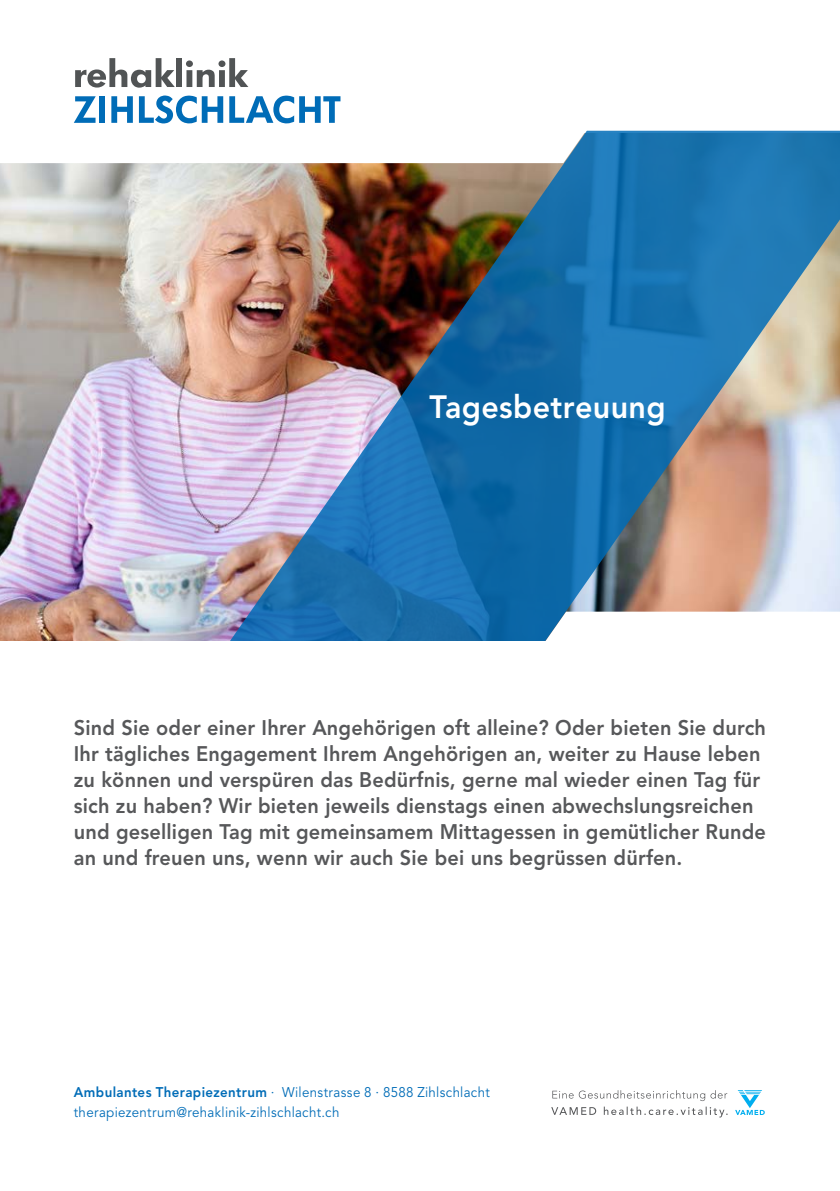
<style>
.page{position:relative;width:840px;height:1191px;background:#fff}
.page>*{position:absolute;margin:0;border:0;box-sizing:border-box;transform-origin:0 0}
.t1{font:800 32px "Avenir LT Std";letter-spacing:.01em;color:#fff;scale:.95 1}
.t2{font:800 21px/26px "Avenir LT Std";letter-spacing:.01em;color:#57585a;scale:.95 1}
.t3{font:14px/20px "Avenir LT Std";letter-spacing:.025em;color:#006cb7;scale:.95 1}
.s1{font-weight:800}
</style>
<div class="page">
<img style="left:0;top:163px;width:136px;height:477px">
<img style="left:136px;top:131px;width:703px;height:509px">
<svg style="left:533px;top:611px;width:306px;height:29px"></svg>
<svg style="left:75px;top:58px;width:100px;height:30px"></svg>
<div style="left:176px;top:58px;width:6px;height:29px;background:#515455"></div>
<svg style="left:186px;top:58px;width:62px;height:29px"></svg>
<svg style="left:73px;top:95px;width:522px;height:68px"></svg>
<svg style="left:551px;top:1090px;width:176px;height:27px"></svg>
<svg style="left:735px;top:1090px;width:29px;height:25px"></svg>
<h1 class="t1" style="left:429px;top:387px;width:250px">Tagesbetreuung</h1>
<p class="t2" style="left:74px;top:715px;width:729px">Sind Sie oder einer Ihrer Angehörigen oft alleine? Oder bieten Sie durch Ihr tägliches Engagement Ihrem Angehörigen an, weiter zu Hause leben zu können und verspüren das Bedürfnis, gerne mal wieder einen Tag für sich zu haben? Wir bieten jeweils dienstags einen abwechslungsreichen und geselligen Tag mit gemeinsamem Mittagessen in gemütlicher Runde an und freuen uns, wenn wir auch Sie bei uns begrüssen dürfen.</p>
<p class="t3" style="left:74px;top:1083px;width:439px"><span class="s1">Ambulantes Therapiezentrum</span> ∙ Wilenstrasse 8 ∙ 8588 Zihlschlacht therapiezentrum@rehaklinik-zihlschlacht.ch</p>
</div>
